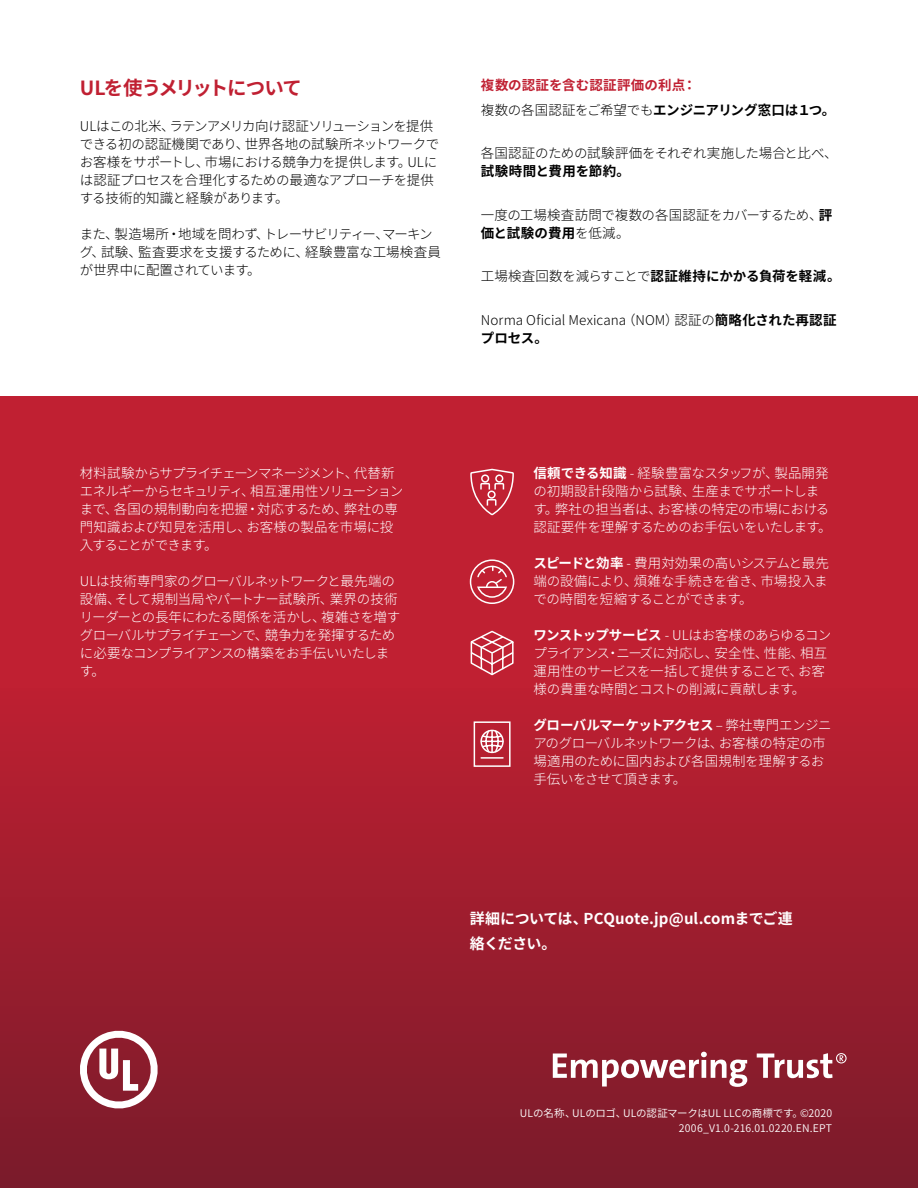
<style>
.page{position:relative;width:918px;height:1188px;background:#fff}
.page>*{position:absolute;margin:0;border:0;box-sizing:border-box;transform-origin:0 0}
.t1{font:700 19.5px "Noto Sans CJ Kjp";letter-spacing:-.065em;color:#c02032}
.t2{font:700 15px/25.5px "Noto Sans CJ Kjp";letter-spacing:-.01em;color:#fff}
.t3{font:300 13.5px/18px "Noto Sans CJ Kjp";letter-spacing:-.035em;color:#fff}
.t4{font:300 13.5px/18px "Noto Sans CJ Kjp";letter-spacing:-.025em;color:#000}
.t5{font:300 13.5px/18px "Noto Sans CJ Kjp";letter-spacing:-.015em;color:#fff}
.t6{font:700 13.5px/24.8px "Noto Sans CJ Kjp";color:#c02032}
.t7{font:300 13.5px/18px "Noto Sans CJ Kjp";letter-spacing:.005em;color:#000}
.t8{font:700 13.5px "Noto Sans CJ Kjp";color:#000}
.t9{font:700 13.5px "Noto Sans CJ Kjp";letter-spacing:.025em;color:#000}
.t10{font:600 10.5px/15px "Noto Sans CJ Kjp";letter-spacing:.01em;color:#fff;text-align:right}
.s1{font-weight:300;color:#000}
.s2{color:#000}
.s3{font-weight:700}
.s4{font-weight:300}
</style>
<div class="page">
<div style="left:0;top:396px;width:918px;height:792px;background:#c02032"></div>
<div style="left:0;top:688px;width:918px;height:500px;background:linear-gradient(to bottom,#be1f31,#7a1b2b)"></div>
<svg style="left:76px;top:1027px;width:85px;height:85px;background:#ae626d"></svg>
<svg style="left:553px;top:1052px;width:294px;height:35px;background:#ab5d69"></svg>
<svg style="left:470px;top:468px;width:44px;height:48px"></svg>
<svg style="left:469px;top:559px;width:46px;height:45px"></svg>
<svg style="left:470px;top:630px;width:44px;height:46px"></svg>
<svg style="left:473px;top:721px;width:38px;height:47px"></svg>
<h1 class="t1" style="left:80px;top:77px;width:224px">ULを使うメリットについて</h1>
<p class="t4" style="left:80px;top:117px;width:361px">ULはこの北米、ラテンアメリカ向け認証ソリューションを提供できる初の認証機関であり、世界各地の試験所ネットワークでお客様をサポートし、市場における競争力を提供します。ULには認証プロセスを合理化するための最適なアプローチを提供する技術的知識と経験があります。</p>
<p class="t4" style="left:80px;top:225px;width:363px">また、製造場所・地域を問わず、トレーサビリティー、マーキング、試験、監査要求を支援するために、経験豊富な工場検査員が世界中に配置されています。</p>
<p class="t6" style="left:481px;top:73px;width:356px">複数の認証を含む認証評価の利点：<br><span class="s1">複数の各国認証をご希望でも</span><span class="s2">エンジニアリング窓口は１つ。</span></p>
<p class="t4" style="left:481px;top:145px;width:358px">各国認証のための試験評価をそれぞれ実施した場合と比べ、</p>
<p class="t9" style="left:481px;top:164px;width:151px">試験時間と費用を節約。</p>
<p class="t4" style="left:481px;top:206px;width:353px">一度の工場検査訪問で複数の各国認証をカバーするため、<span class="s3">評価と試験の費用</span>を低減。</p>
<p class="t8" style="left:481px;top:269px;width:361px"><span class="s4">工場検査回数を減らすことで</span>認証維持にかかる負荷を軽減。</p>
<p class="t7" style="left:481px;top:311px;width:357px">Norma Oficial Mexicana（NOM）認証の<span class="s3">簡略化された再認証プロセス。</span></p>
<p class="t3" style="left:80px;top:465px;width:325px">材料試験からサプライチェーンマネージメント、代替新エネルギーからセキュリティ、相互運用性ソリューションまで、各国の規制動向を把握・対応するため、弊社の専門知識および知見を活用し、お客様の製品を市場に投入することができます。</p>
<p class="t3" style="left:80px;top:573px;width:322px">ULは技術専門家のグローバルネットワークと最先端の設備、そして規制当局やパートナー試験所、業界の技術リーダーとの長年にわたる関係を活かし、複雑さを増すグローバルサプライチェーンで、競争力を発揮するために必要なコンプライアンスの構築をお手伝いいたします。</p>
<p class="t5" style="left:533px;top:465px;width:300px"><span class="s3">信頼できる知識</span> - 経験豊富なスタッフが、製品開発の初期設計段階から試験、生産までサポートします。弊社の担当者は、お客様の特定の市場における認証要件を理解するためのお手伝いをいたします。</p>
<p class="t3" style="left:533px;top:555px;width:297px;text-align:justify"><span class="s3">スピードと効率</span> - 費用対効果の高いシステムと最先端の設備により、煩雑な手続きを省き、市場投入までの時間を短縮することができます。</p>
<p class="t3" style="left:533px;top:627px;width:299px"><span class="s3">ワンストップサービス</span> - ULはお客様のあらゆるコンプライアンス・ニーズに対応し、安全性、性能、相互運用性のサービスを一括して提供することで、お客様の貴重な時間とコストの削減に貢献します。</p>
<p class="t3" style="left:533px;top:717px;width:300px"><span class="s3">グローバルマーケットアクセス</span> – 弊社専門エンジニアのグローバルネットワークは、お客様の特定の市場適用のために国内および各国規制を理解するお手伝いをさせて頂きます。</p>
<p class="t2" style="left:470px;top:906px;width:325px">詳細については、PCQuote.jp@ul.comまでご連絡ください。</p>
<p class="t10" style="left:520px;top:1106px;width:314px">ULの名称、ULのロゴ、ULの認証マークはUL LLCの商標です。©2020<br>2006_V1.0-216.01.0220.EN.EPT</p>
</div>
